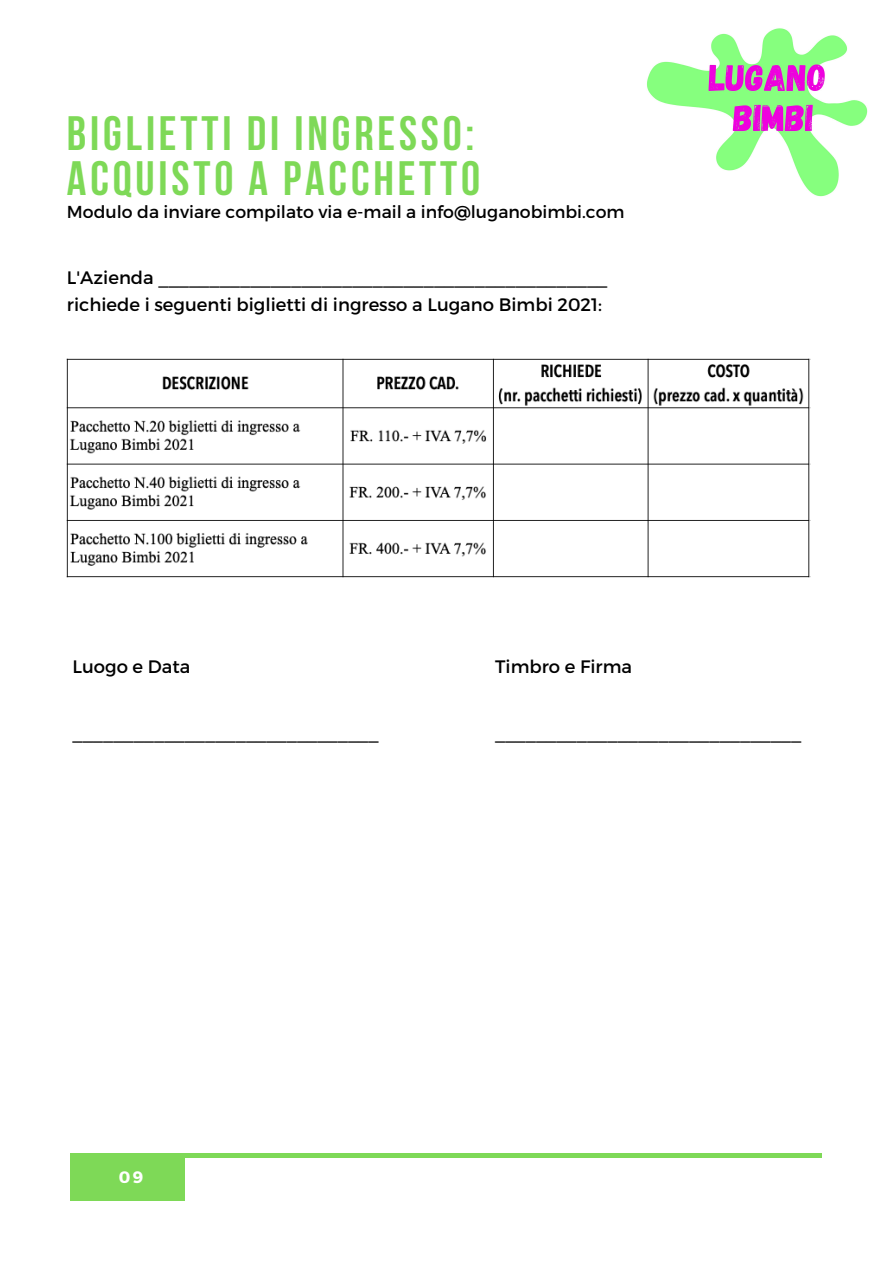
<style>
.page{position:relative;width:894px;height:1264px;background:#fff}
.page>*{position:absolute;margin:0;border:0;box-sizing:border-box;transform-origin:0 0}
.t1{font:700 48px/44.8px "Bebas Neue";letter-spacing:.08em;color:#7ed957}
.t2{font:18px "Montserrat";color:#000}
.t3{font:17.25px "Montserrat";color:#000}
.t4{font:700 16.5px "Montserrat";color:#fff}
</style>
<div class="page">
<div style="left:70px;top:1153px;width:115px;height:46px;background:#7ed957"></div>
<hr style="left:73px;top:1153px;width:748px;height:4px;background:#7ed957">
<img style="left:647px;top:28px;width:221px;height:169px">
<img style="left:67px;top:358px;width:743px;height:220px">
<p class="t1" style="left:67px;top:116px;width:414px">BIGLIETTI DI INGRESSO:<br>ACQUISTO A PACCHETTO</p>
<p class="t3" style="left:67px;top:201px;width:559px">Modulo da inviare compilato via e-mail a info@luganobimbi.com</p>
<p class="t2" style="left:67px;top:266px;width:542px">L'Azienda ____________________________________________</p>
<p class="t2" style="left:67px;top:293px;width:536px">richiede i seguenti biglietti di ingresso a Lugano Bimbi 2021:</p>
<p class="t2" style="left:72px;top:655px;width:119px">Luogo e Data</p>
<p class="t2" style="left:72px;top:720px;width:307px">______________________________</p>
<p class="t2" style="left:495px;top:655px;width:138px">Timbro e Firma</p>
<p class="t2" style="left:495px;top:720px;width:307px">______________________________</p>
<p class="t4" style="left:119px;top:1166px;width:26px">09</p>
</div>
